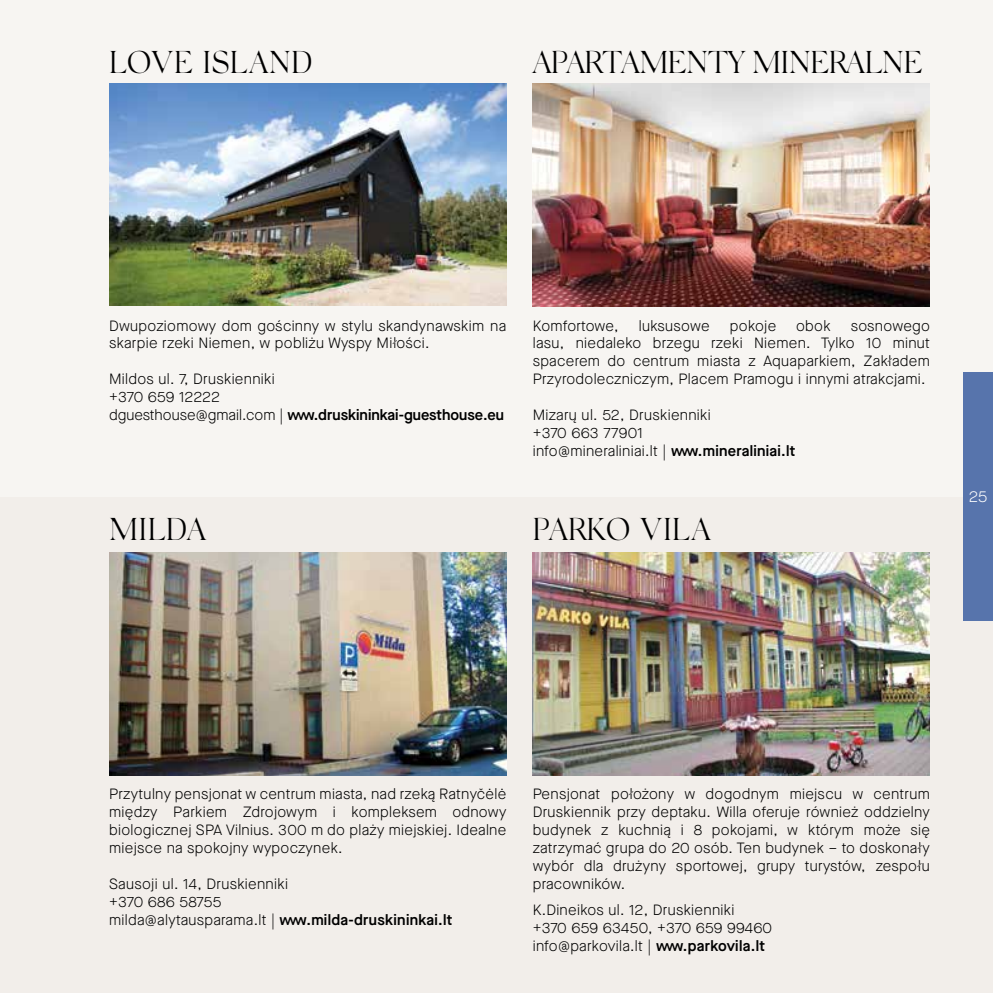
<style>
.page{position:relative;width:993px;height:993px;background:#fff}
.page>*{position:absolute;margin:0;border:0;box-sizing:border-box;transform-origin:0 0}
.t1{font:300 31.5px "Silk Serif";letter-spacing:-.03em;color:#000}
.t2{font:300 31.5px "Silk Serif";color:#000}
.t3{font:300 15.75px "Maison Neue";color:#fff}
.t4{font:300 14.88px/17.8px "Maison Neue";letter-spacing:.02em;color:#000}
.s1{font-weight:600}
</style>
<div class="page">
<div style="left:0;top:0;width:992px;height:992px;background:#f7f5f2"></div>
<div style="left:0;top:497px;width:992px;height:495px;background:#f2eeea"></div>
<img style="left:532px;top:552px;width:397px;height:223px">
<img style="left:532px;top:83px;width:397px;height:223px">
<img style="left:109px;top:83px;width:397px;height:223px">
<img style="left:109px;top:552px;width:397px;height:223px">
<div style="left:962px;top:372px;width:30px;height:248px;background:#5774ac"></div>
<h1 class="t2" style="left:109px;top:43px;width:205px">LOVE ISLAND</h1>
<h1 class="t1" style="left:532px;top:43px;width:392px">APARTAMENTY MINERALNE</h1>
<p class="t4" style="left:109px;top:316px;width:398px">Dwupoziomowy dom gościnny w stylu skandynawskim na skarpie rzeki Niemen, w pobliżu Wyspy Miłości.</p>
<p class="t4" style="left:109px;top:370px;width:396px">Mildos ul. 7, Druskienniki<br>+370 659 12222<br>dguesthouse@gmail.com | <span class="s1">www.druskininkai-guesthouse.eu</span></p>
<p class="t4" style="left:532px;top:316px;width:87px">Komfortowe,</p>
<p class="t4" style="left:638px;top:316px;width:72px">luksusowe</p>
<p class="t4" style="left:729px;top:316px;width:48px">pokoje</p>
<p class="t4" style="left:795px;top:316px;width:36px">obok</p>
<p class="t4" style="left:532px;top:316px;width:398px;text-align:justify;text-indent:318px">sosnowego lasu, niedaleko brzegu rzeki Niemen. Tylko 10 minut spacerem do centrum miasta z Aquaparkiem, Zakładem Przyrodoleczniczym, Placem Pramogu i innymi atrakcjami.</p>
<p class="t4" style="left:532px;top:405px;width:264px">Mizarų ul. 52, Druskienniki<br>+370 663 77901<br>info@mineraliniai.lt | <span class="s1">www.mineraliniai.lt</span></p>
<h1 class="t1" style="left:109px;top:511px;width:99px">MILDA</h1>
<h1 class="t2" style="left:532px;top:511px;width:180px">PARKO VILA</h1>
<p class="t3" style="left:968px;top:486px;width:20px">25</p>
<p class="t4" style="left:109px;top:785px;width:398px;text-align:justify">Przytulny pensjonat w centrum miasta, nad rzeką Ratnyčėlė między Parkiem Zdrojowym i kompleksem odnowy biologicznej SPA Vilnius. 300 m do plaży miejskiej. Idealne miejsce na spokojny wypoczynek.</p>
<p class="t4" style="left:109px;top:874px;width:344px">Sausoji ul. 14, Druskienniki<br>+370 686 58755<br>milda@alytausparama.lt | <span class="s1">www.milda-druskininkai.lt</span></p>
<p class="t4" style="left:532px;top:785px;width:398px;text-align:justify">Pensjonat położony w dogodnym miejscu w centrum Druskiennik przy deptaku. Willa oferuje również oddzielny budynek z kuchnią i 8 pokojami, w którym może się zatrzymać grupa do 20 osób. Ten budynek – to doskonały wybór dla drużyny sportowej, grupy turystów, zespołu pracowników.</p>
<p class="t4" style="left:532px;top:900px;width:241px">K.Dineikos ul. 12, Druskienniki +370 659 63450, +370 659 99460 info@parkovila.lt | <span class="s1">www.parkovila.lt</span></p>
</div>
